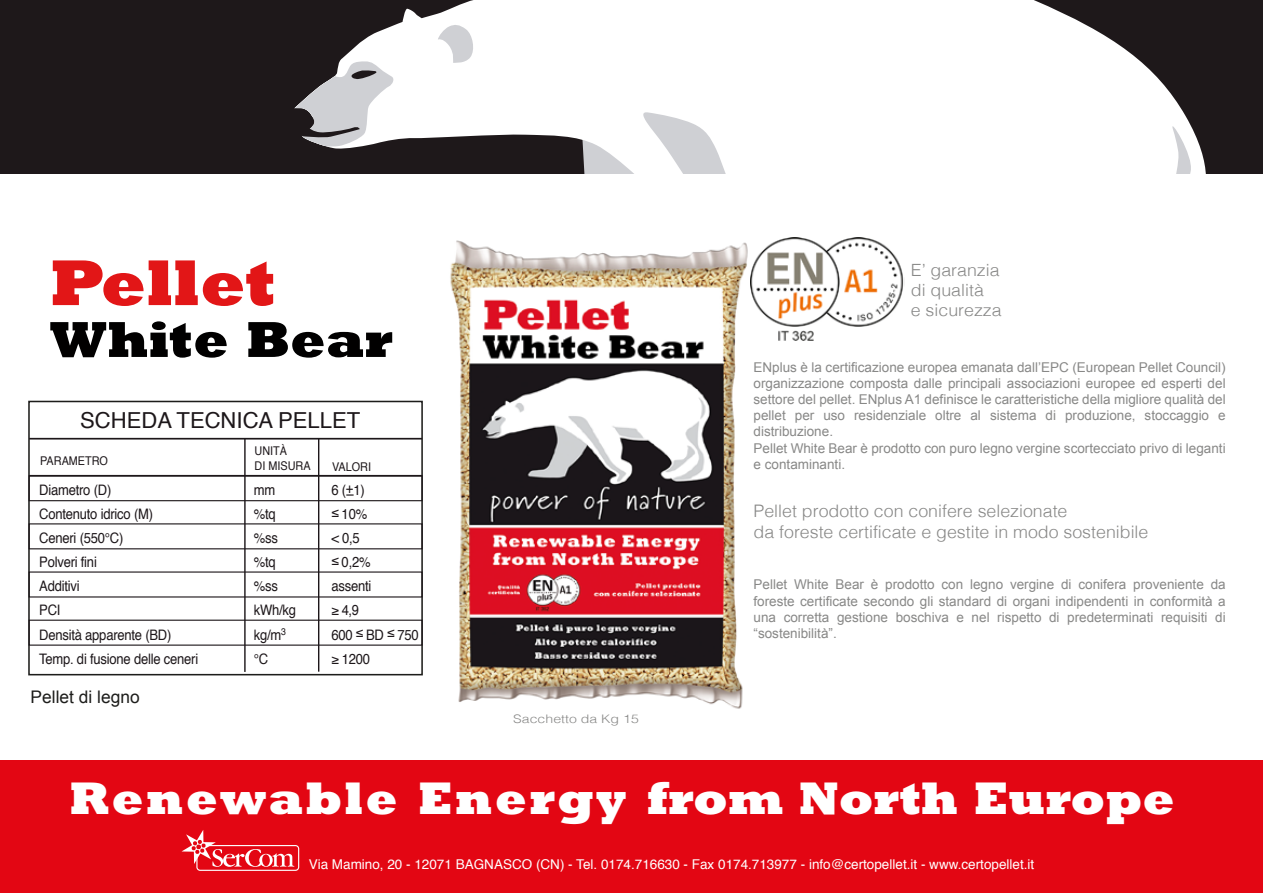
<style>
.page{position:relative;width:1263px;height:893px;background:#fff}
.page>*{position:absolute;margin:0;border:0;box-sizing:border-box;transform-origin:0 0}
.t1{font:800 65.7px "Rockwell";color:#e21617}
.t2{font:800 51.3px "Rockwell";color:#010000}
.t3{font:800 46.35px "Rockwell";letter-spacing:.03em;color:#fff}
.t4{font:22.05px "Helvetica";color:#1d171a}
.t5{font:17.4px "Arial";color:#1d1d1b}
.t6{font:300 17.25px/20.7px "Helvetica";color:#888887}
.t7{font:300 16.8px/20.2px "Helvetica";color:#888887;scale:1.06 1}
.t8{font:14.4px "Helvetica";letter-spacing:-.015em;color:#1d171a;scale:.9 1}
.t9{font:13.5px/16.2px "Arial";color:#888887}
.t10{font:13.5px "Helvetica";color:#fff}
.t11{font:12px/14.4px "Helvetica";color:#1d171a;scale:.9 1}
.t12{font:300 11.85px "Helvetica";color:#888887;scale:1.2 1}
</style>
<div class="page">
<img style="left:450px;top:240px;width:301px;height:469px">
<div style="left:0;top:0;width:1263px;height:174px;background:#1e181a"></div>
<div style="left:0;top:760px;width:1263px;height:133px;background:#e30613"></div>
<svg style="left:329px;top:0;width:877px;height:174px;background:#dfdedf"></svg>
<svg style="left:438px;top:24px;width:38px;height:40px;background:#e4e5e7"></svg>
<svg style="left:439px;top:111px;width:395px;height:63px"></svg>
<svg style="left:1163px;top:115px;width:31px;height:59px;background:#ebebeb"></svg>
<svg style="left:294px;top:61px;width:101px;height:86px"></svg>
<svg style="left:182px;top:830px;width:118px;height:41px"></svg>
<div style="left:28px;top:401px;width:395px;height:274px;background:#fff;border:2px solid #1d1d1b"></div>
<div style="left:29px;top:475px;width:394px;height:26px;border:1px solid #1d171a"></div>
<div style="left:29px;top:620px;width:394px;height:26px;border:1px solid #1d171a"></div>
<hr style="left:244px;top:439px;width:2px;height:233px;background:#1d171a">
<hr style="left:318px;top:439px;width:1px;height:233px;background:#1d171a">
<hr style="left:29px;top:438px;width:393px;height:2px;background:#1d171a">
<hr style="left:29px;top:475px;width:393px;height:2px;background:#1d171a">
<img style="left:751px;top:238px;width:153px;height:103px">
<h1 class="t1" style="left:50px;top:242px;width:228px">Pellet</h1>
<h2 class="t2" style="left:50px;top:308px;width:344px">White Bear</h2>
<h3 class="t4" style="left:80px;top:403px;width:282px">SCHEDA TECNICA PELLET</h3>
<p class="t11" style="left:40px;top:454px;width:77px">PARAMETRO</p>
<p class="t11" style="left:255px;top:444px;width:64px">UNITÀ<br>DI MISURA</p>
<p class="t11" style="left:332px;top:460px;width:45px">VALORI</p>
<p class="t8" style="left:39px;top:479px;width:82px">Diametro (D)</p>
<p class="t8" style="left:254px;top:479px;width:25px">mm</p>
<p class="t8" style="left:331px;top:479px;width:39px">6 (+–1)</p>
<p class="t8" style="left:39px;top:503px;width:128px">Contenuto idrico (M)</p>
<p class="t8" style="left:254px;top:503px;width:26px">%tq</p>
<p class="t8" style="left:331px;top:503px;width:41px">≤ 10%</p>
<p class="t8" style="left:39px;top:527px;width:95px">Ceneri (550°C)</p>
<p class="t8" style="left:254px;top:527px;width:28px">%ss</p>
<p class="t8" style="left:331px;top:527px;width:33px">&lt; 0,5</p>
<p class="t8" style="left:39px;top:551px;width:66px">Polveri fini</p>
<p class="t8" style="left:254px;top:551px;width:26px">%tq</p>
<p class="t8" style="left:331px;top:551px;width:45px">≤ 0,2%</p>
<p class="t8" style="left:39px;top:575px;width:46px">Additivi</p>
<p class="t8" style="left:254px;top:575px;width:28px">%ss</p>
<p class="t8" style="left:331px;top:575px;width:46px">assenti</p>
<p class="t8" style="left:39px;top:599px;width:25px">PCI</p>
<p class="t8" style="left:254px;top:599px;width:49px">kWh/kg</p>
<p class="t8" style="left:331px;top:599px;width:32px">≥ 4,9</p>
<p class="t8" style="left:39px;top:623px;width:148px">Densità apparente (BD)</p>
<p class="t8" style="left:254px;top:623px;width:37px">kg/m<sup>3</sup></p>
<p class="t8" style="left:331px;top:623px;width:98px">600 ≤ BD ≤ 750</p>
<p class="t8" style="left:39px;top:647px;width:178px">Temp. di fusione delle ceneri</p>
<p class="t8" style="left:254px;top:647px;width:17px">°C</p>
<p class="t8" style="left:331px;top:647px;width:44px">≥ 1200</p>
<p class="t5" style="left:31px;top:686px;width:111px">Pellet di legno</p>
<p class="t12" style="left:513px;top:709px;width:106px">Sacchetto da Kg 15</p>
<p class="t7" style="left:911px;top:259px;width:87px">E’ garanzia di qualità<br>e sicurezza</p>
<p class="t9" style="left:753px;top:359px;width:474px">ENplus è la certificazione europea emanata dall’EPC (European Pellet Council) organizzazione composta dalle principali associazioni europee ed esperti del settore del pellet. ENplus A1 definisce le caratteristiche della migliore qualità del pellet per uso residenziale oltre al sistema di produzione, stoccaggio e distribuzione.<br>Pellet White Bear è prodotto con puro legno vergine scortecciato privo di leganti e contaminanti.</p>
<p class="t6" style="left:753px;top:499px;width:396px">Pellet prodotto con conifere selezionate<br>da foreste certificate e gestite in modo sostenibile</p>
<p class="t9" style="left:753px;top:577px;width:474px;text-align:justify">Pellet White Bear è prodotto con legno vergine di conifera proveniente da foreste certificate secondo gli standard di organi indipendenti in conformità a una corretta gestione boschiva e nel rispetto di predeterminati requisiti di “sostenibilità”.</p>
<h3 class="t3" style="left:69px;top:769px;width:1107px">Renewable Energy from North Europe</h3>
<p class="t10" style="left:309px;top:854px;width:727px">Via Mamino, 20 - 12071 BAGNASCO (CN) - Tel. 0174.716630 - Fax 0174.713977 - info@certopellet.it - www.certopellet.it</p>
</div>
